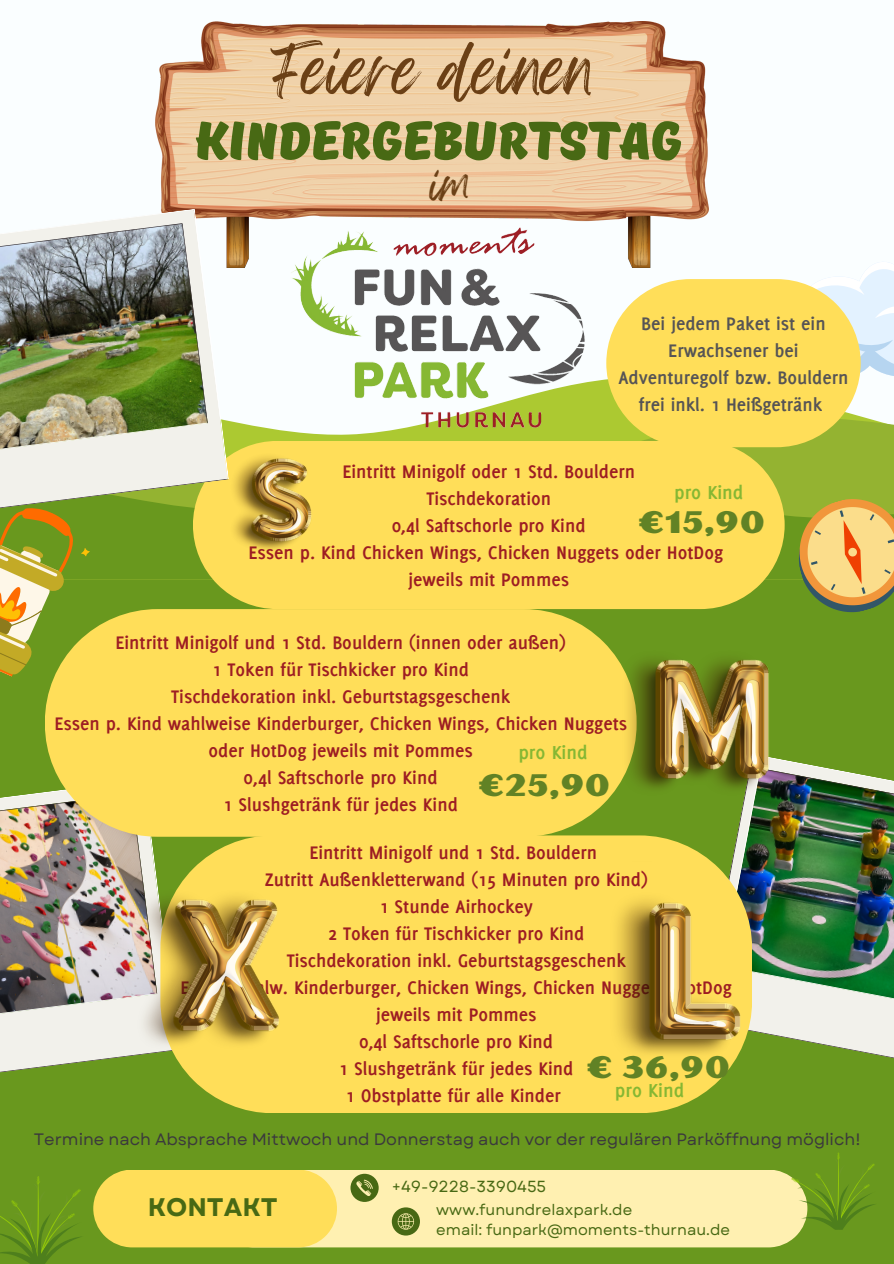
<style>
.page{position:relative;width:894px;height:1264px;background:#fff}
.page>*{position:absolute;margin:0;border:0;box-sizing:border-box;transform-origin:0 0}
.t1{font:56.85px "Feeling Passionate";color:#6b4016}
.t2{font:52.95px "TT Masters DEMO Black";color:#486914}
.t3{font:38.25px "Feeling Passionate";color:#6b4016}
.t4{font:31.05px "Oilvare Base";color:#618225}
.t5{font:700 25.35px "Garet";color:#486914}
.t6{font:700 20.55px "Delicious";color:#86b733}
.t7{font:700 19.95px/27px "Delicious";color:#9d1d23;text-align:center}
.t8{font:700 19.95px/27px "Delicious";color:#565455;text-align:center}
.t9{font:16.5px "Garet";color:#3b393d}
.t10{font:16.05px "Garet";color:#486914}
.t11{font:15px "Garet";color:#486914}
</style>
<div class="page">
<div style="left:0;top:0;width:893px;height:1263px;background:#fafeff"></div>
<div style="left:0;top:538px;width:893px;height:725px;background:#69981e"></div>
<svg style="left:90px;top:449px;width:803px;height:89px;background:#81a728"></svg>
<svg style="left:0;top:1049px;width:160px;height:24px;fill:#f2f1eb"></svg>
<img style="left:0;top:792px;width:160px;height:257px">
<div style="left:193px;top:441px;width:591px;height:168px;background:#ffde59"></div>
<img style="left:737px;top:757px;width:156px;height:301px">
<div style="left:337px;top:1170px;width:465px;height:77px;background:#fff0b1"></div>
<svg style="left:391px;top:1207px;width:29px;height:28px"></svg>
<svg style="left:350px;top:1173px;width:28px;height:28px"></svg>
<svg style="left:93px;top:1170px;width:244px;height:77px;background:#f8db59"></svg>
<svg style="left:786px;top:486px;width:107px;height:127px;background:#c2b256"></svg>
<svg style="left:0;top:509px;width:90px;height:168px"></svg>
<svg style="left:0;top:1176px;width:81px;height:87px"></svg>
<svg style="left:790px;top:1152px;width:85px;height:77px"></svg>
<img style="left:268px;top:267px;width:353px;height:187px">
<img style="left:156px;top:21px;width:552px;height:246px">
<svg style="left:45px;top:609px;width:591px;height:227px;background:#f4d856"></svg>
<svg style="left:160px;top:835px;width:592px;height:278px;background:#f2d755"></svg>
<img style="left:229px;top:452px;width:82px;height:100px">
<img style="left:622px;top:650px;width:147px;height:145px">
<img style="left:610px;top:861px;width:129px;height:198px">
<img style="left:138px;top:889px;width:142px;height:160px">
<svg style="left:606px;top:254px;width:287px;height:193px"></svg>
<svg style="left:0;top:479px;width:228px;height:30px;background:#c2cd8a"></svg>
<img style="left:0;top:209px;width:229px;height:270px">
<p class="t1" style="left:271px;top:24px;width:324px">Feiere deinen</p>
<p class="t2" style="left:194px;top:112px;width:489px">KINDERGEBURTSTAG</p>
<p class="t3" style="left:431px;top:154px;width:41px">im</p>
<p class="t8" style="left:618px;top:309px;width:231px">Bei jedem Paket ist ein<br>Erwachsener bei<br>Adventuregolf bzw. Bouldern frei inkl. 1 Heißgetränk</p>
<p class="t7" style="left:342px;top:458px;width:294px">Eintritt Minigolf oder 1 Std. Bouldern</p>
<p class="t7" style="left:426px;top:485px;width:126px">Tischdekoration</p>
<p class="t7" style="left:392px;top:512px;width:195px">0,4l Saftschorle pro Kind</p>
<p class="t7" style="left:408px;top:566px;width:162px">jeweils mit Pommes</p>
<p class="t6" style="left:674px;top:481px;width:71px">pro Kind</p>
<p class="t4" style="left:637px;top:503px;width:129px">€15,90</p>
<p class="t7" style="left:248px;top:539px;width:476px">Essen p. Kind Chicken Wings, Chicken Nuggets oder HotDog</p>
<p class="t7" style="left:115px;top:628px;width:452px">Eintritt Minigolf und 1 Std. Bouldern (innen oder außen)</p>
<p class="t7" style="left:212px;top:655px;width:258px">1 Token für Tischkicker pro Kind</p>
<p class="t7" style="left:171px;top:682px;width:340px">Tischdekoration inkl. Geburtstagsgeschenk</p>
<p class="t7" style="left:54px;top:709px;width:574px">Essen p. Kind wahlweise Kinderburger, Chicken Wings, Chicken Nuggets oder HotDog jeweils mit Pommes</p>
<p class="t7" style="left:244px;top:763px;width:195px">0,4l Saftschorle pro Kind</p>
<p class="t7" style="left:223px;top:790px;width:236px">1 Slushgetränk für jedes Kind</p>
<p class="t7" style="left:309px;top:838px;width:289px">Eintritt Minigolf und 1 Std. Bouldern</p>
<p class="t7" style="left:264px;top:865px;width:384px">Zutritt Außenkletterwand (15 Minuten pro Kind)</p>
<p class="t7" style="left:379px;top:892px;width:154px">1 Stunde Airhockey</p>
<p class="t7" style="left:328px;top:920px;width:258px">2 Token für Tischkicker pro Kind</p>
<p class="t7" style="left:287px;top:947px;width:340px">Tischdekoration inkl. Geburtstagsgeschenk</p>
<p class="t7" style="left:180px;top:974px;width:552px">Essen wahlw. Kinderburger, Chicken Wings, Chicken Nuggets, HotDog jeweils mit Pommes</p>
<p class="t7" style="left:359px;top:1028px;width:195px">0,4l Saftschorle pro Kind</p>
<p class="t7" style="left:339px;top:1055px;width:236px">1 Slushgetränk für jedes Kind</p>
<p class="t7" style="left:346px;top:1082px;width:216px">1 Obstplatte für alle Kinder</p>
<p class="t6" style="left:518px;top:740px;width:71px">pro Kind</p>
<p class="t4" style="left:477px;top:765px;width:134px">€25,90</p>
<p class="t4" style="left:585px;top:1048px;width:146px">€ 36,90</p>
<p class="t6" style="left:614px;top:1078px;width:71px">pro Kind</p>
<p class="t9" style="left:34px;top:1127px;width:828px">Termine nach Absprache Mittwoch und Donnerstag auch vor der regulären Parköffnung möglich!</p>
<p class="t5" style="left:148px;top:1189px;width:131px">KONTAKT</p>
<p class="t10" style="left:391px;top:1174px;width:156px">+49-9228-3390455</p>
<p class="t11" style="left:436px;top:1198px;width:197px">www.funundrelaxpark.de</p>
<p class="t11" style="left:436px;top:1218px;width:295px">email: funpark@moments-thurnau.de</p>
</div>
